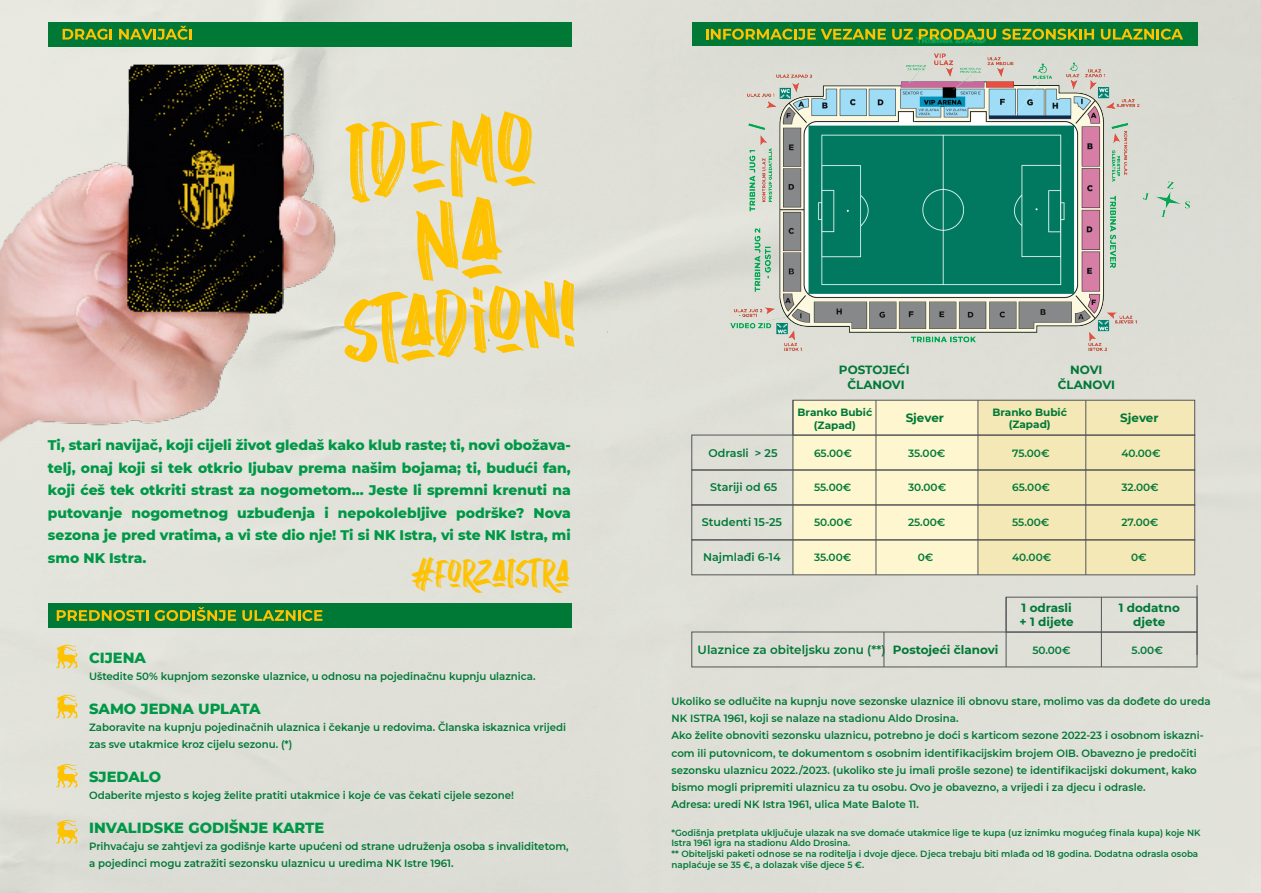
<style>
.page{position:relative;width:1261px;height:893px;background:#fff}
.page>*{position:absolute;margin:0;border:0;box-sizing:border-box;transform-origin:0 0}
.t1{font:42px "Daviton DEMO";color:#fec200}
.t2{font:800 15px "Montserrat";color:#009847}
.t3{font:800 14.25px/22.5px "Montserrat";color:#009847;text-align:justify}
.t4{font:700 12px/14.2px "Montserrat";color:#007836;text-align:center}
.t5{font:600 11.85px "Montserrat";color:#007836}
.t6{font:600 11.1px "Montserrat";color:#007836}
.t7{font:600 10.5px/17.1px "Montserrat";color:#007836}
.t8{font:700 10.5px/12.6px "Montserrat";color:#007836;text-align:center}
.t9{font:600 9px/10.8px "Montserrat";color:#007836}
.s1{font-weight:700;font-size:12px}
</style>
<div class="page">
<div style="left:0;top:0;width:1260px;height:893px;background:#dfe0d8"></div>
<div style="left:792px;top:400px;width:185px;height:175px;background:#fdf6ce"></div>
<div style="left:977px;top:400px;width:217px;height:175px;background:#f4e8b6"></div>
<div style="left:691px;top:435px;width:503px;height:35px;border:1px solid #535557"></div>
<div style="left:691px;top:470px;width:503px;height:35px;border:1px solid #535557"></div>
<div style="left:691px;top:505px;width:503px;height:35px;border:1px solid #535557"></div>
<div style="left:691px;top:540px;width:503px;height:35px;border:1px solid #535557"></div>
<div style="left:792px;top:400px;width:402px;height:35px;border:1px solid #535557"></div>
<hr style="left:792px;top:400px;width:1px;height:175px;background:#535557">
<hr style="left:977px;top:400px;width:1px;height:175px;background:#535557">
<hr style="left:875px;top:400px;width:1px;height:175px;background:#535557">
<hr style="left:1085px;top:400px;width:1px;height:175px;background:#535557">
<div style="left:1005px;top:597px;width:192px;height:35px;border:1px solid #535557"></div>
<hr style="left:883px;top:632px;width:1px;height:35px;background:#535557">
<hr style="left:1101px;top:597px;width:1px;height:70px;background:#535557">
<hr style="left:1005px;top:597px;width:1px;height:70px;background:#535557">
<hr style="left:1196px;top:585px;width:1px;height:70px;background:#535557">
<div style="left:691px;top:22px;width:506px;height:23px;background:#007836"></div>
<svg style="left:56px;top:645px;width:22px;height:23px"></svg>
<svg style="left:56px;top:695px;width:22px;height:23px"></svg>
<svg style="left:56px;top:764px;width:22px;height:24px"></svg>
<svg style="left:56px;top:820px;width:22px;height:24px"></svg>
<img style="left:730px;top:38px;width:459px;height:313px">
<svg style="left:706px;top:29px;width:179px;height:11px"></svg>
<svg style="left:892px;top:29px;width:20px;height:11px"></svg>
<svg style="left:918px;top:29px;width:78px;height:11px"></svg>
<svg style="left:1002px;top:29px;width:91px;height:11px"></svg>
<svg style="left:1100px;top:29px;width:82px;height:11px"></svg>
<div style="left:48px;top:22px;width:523px;height:25px;background:#007836"></div>
<div style="left:48px;top:603px;width:523px;height:25px;background:#007836"></div>
<svg style="left:57px;top:610px;width:91px;height:11px"></svg>
<svg style="left:155px;top:607px;width:81px;height:14px"></svg>
<svg style="left:242px;top:610px;width:80px;height:11px"></svg>
<svg style="left:358px;top:111px;width:216px;height:253px"></svg>
<img style="left:0;top:0;width:358px;height:442px">
<p class="t3" style="left:48px;top:433px;width:524px">Ti, stari navijač, koji cijeli život gledaš kako klub raste; ti, novi obožava&shy;telj, onaj koji si tek otkrio ljubav prema našim bojama; ti, budući fan, koji ćeš tek otkriti strast za nogometom... Jeste li spremni krenuti na putovanje nogometnog uzbuđenja i nepokolebljive podrške? Nova sezona je pred vratima, a vi ste dio nje! Ti si NK Istra, vi ste NK Istra, mi smo NK Istra.</p>
<h1 class="t1" style="left:411px;top:553px;width:160px">#FORZAISTRA</h1>
<h2 class="t2" style="left:89px;top:646px;width:58px">CIJENA</h2>
<p class="t7" style="left:89px;top:667px;width:448px">Uštedite 50% kupnjom sezonske ulaznice, u odnosu na pojedinačnu kupnju ulaznica.</p>
<h2 class="t2" style="left:89px;top:697px;width:173px">SAMO JEDNA UPLATA</h2>
<p class="t7" style="left:89px;top:718px;width:478px">Zaboravite na kupnju pojedinačnih ulaznica i čekanje u redovima. Članska iskaznica vrijedi zas sve utakmice kroz cijelu sezonu. (*)</p>
<h2 class="t2" style="left:89px;top:766px;width:73px">SJEDALO</h2>
<p class="t7" style="left:89px;top:786px;width:426px">Odaberite mjesto s kojeg želite pratiti utakmice i koje će vas čekati cijele sezone!</p>
<h2 class="t2" style="left:89px;top:817px;width:237px">INVALIDSKE GODIŠNJE KARTE</h2>
<p class="t7" style="left:89px;top:838px;width:481px">Prihvaćaju se zahtjevi za godišnje karte upućeni od strane udruženja osoba s invaliditetom, a pojedinci mogu zatražiti sezonsku ulaznicu u uredima NK Istre 1961.</p>
<p class="t6" style="left:708px;top:445px;width:71px">Odrasli &gt; 25</p>
<p class="t6" style="left:710px;top:480px;width:69px">Stariji od 65</p>
<p class="t6" style="left:702px;top:514px;width:82px">Studenti 15-25</p>
<p class="t6" style="left:703px;top:549px;width:79px">Najmlađi 6-14</p>
<p class="t4" style="left:838px;top:362px;width:72px">POSTOJEĆI<br>ČLANOVI</p>
<p class="t8" style="left:797px;top:405px;width:76px">Branko Bubić (Zapad)</p>
<p class="t4" style="left:905px;top:410px;width:40px">Sjever</p>
<p class="t7" style="left:814px;top:444px;width:39px">65.00€</p>
<p class="t7" style="left:814px;top:478px;width:39px">55.00€</p>
<p class="t7" style="left:814px;top:513px;width:40px">50.00€</p>
<p class="t7" style="left:814px;top:548px;width:39px">35.00€</p>
<p class="t7" style="left:908px;top:444px;width:39px">35.00€</p>
<p class="t7" style="left:908px;top:479px;width:40px">30.00€</p>
<p class="t7" style="left:908px;top:513px;width:39px">25.00€</p>
<p class="t7" style="left:917px;top:549px;width:17px">0€</p>
<p class="t4" style="left:1057px;top:362px;width:59px">NOVI<br>ČLANOVI</p>
<p class="t8" style="left:992px;top:405px;width:76px">Branko Bubić (Zapad)</p>
<p class="t4" style="left:1120px;top:410px;width:40px">Sjever</p>
<p class="t7" style="left:1012px;top:444px;width:39px">75.00€</p>
<p class="t7" style="left:1012px;top:478px;width:39px">65.00€</p>
<p class="t7" style="left:1012px;top:513px;width:39px">55.00€</p>
<p class="t7" style="left:1012px;top:548px;width:41px">40.00€</p>
<p class="t4" style="left:1019px;top:600px;width:56px;text-align:left">1 odrasli + 1 dijete</p>
<p class="t7" style="left:1121px;top:444px;width:41px">40.00€</p>
<p class="t7" style="left:1121px;top:479px;width:39px">32.00€</p>
<p class="t7" style="left:1121px;top:513px;width:39px">27.00€</p>
<p class="t7" style="left:1131px;top:548px;width:17px">0€</p>
<p class="t4" style="left:1118px;top:600px;width:63px">1 dodatno djete</p>
<p class="t5" style="left:697px;top:641px;width:302px">Ulaznice za obiteljsku zonu (**) <span class="s1">Postojeći članovi</span></p>
<p class="t7" style="left:1032px;top:641px;width:40px">50.00€</p>
<p class="t7" style="left:1131px;top:641px;width:33px">5.00€</p>
<p class="t7" style="left:671px;top:693px;width:540px">Ukoliko se odlučite na kupnju nove sezonske ulaznice ili obnovu stare, molimo vas da dođete do ureda NK ISTRA 1961, koji se nalaze na stadionu Aldo Drosina.<br>Ako želite obnoviti sezonsku ulaznicu, potrebno je doći s karticom sezone 2022-23 i osobnom iskazni&shy;com ili putovnicom, te dokumentom s osobnim identifikacijskim brojem OIB. Obavezno je predočiti sezonsku ulaznicu 2022./2023. (ukoliko ste ju imali prošle sezone) te identifikacijski dokument, kako bismo mogli pripremiti ulaznicu za tu osobu. Ovo je obavezno, a vrijedi i za djecu i odrasle.<br>Adresa: uredi NK Istra 1961, ulica Mate Balote 11.</p>
<p class="t9" style="left:671px;top:827px;width:530px">*Godišnja pretplata uključuje ulazak na sve domaće utakmice lige te kupa (uz iznimku mogućeg finala kupa) koje NK Istra 1961 igra na stadionu Aldo Drosina.<br>** Obiteljski paketi odnose se na roditelja i dvoje djece. Djeca trebaju biti mlađa od 18 godina. Dodatna odrasla osoba naplaćuje se 35 €, a dolazak više djece 5 €.</p>
</div>
